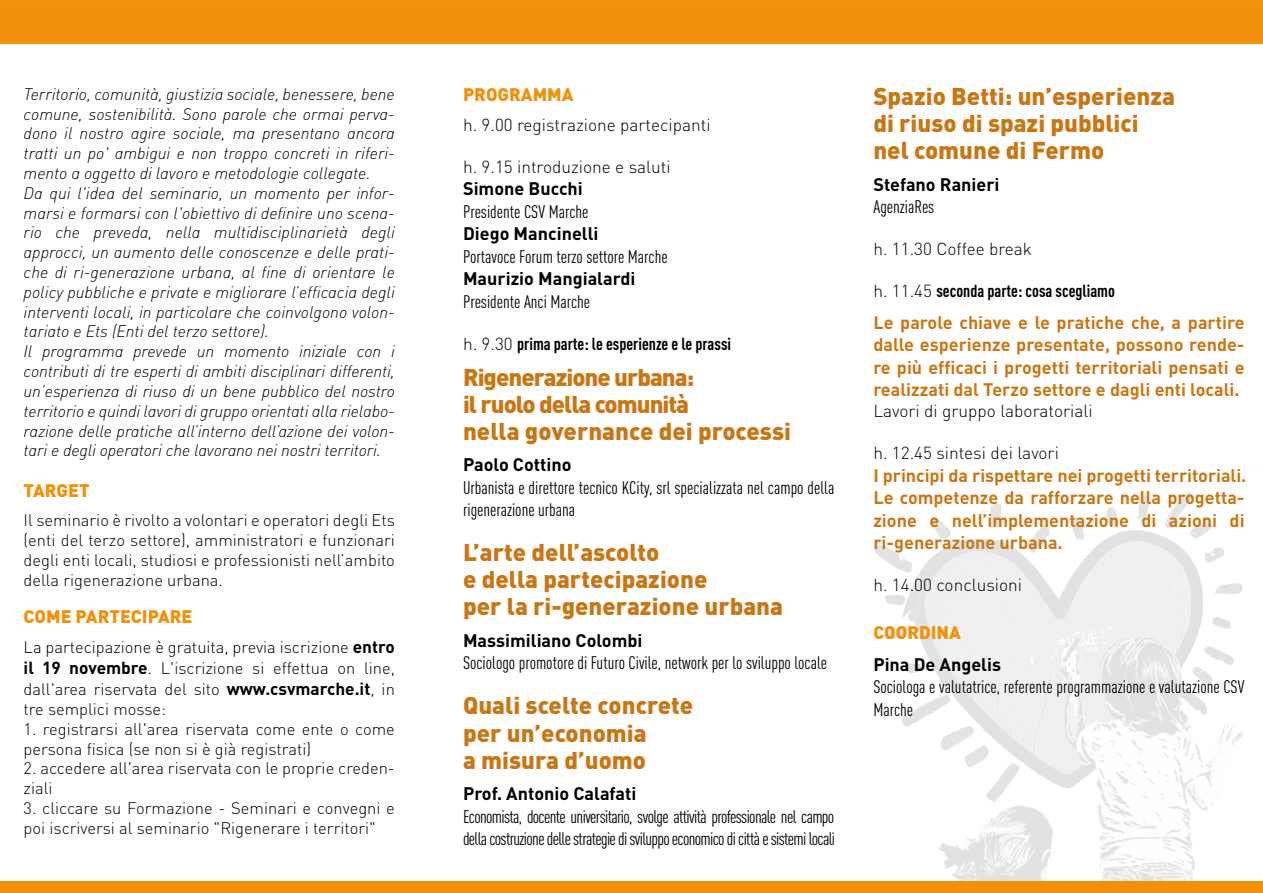
<style>
.page{position:relative;width:1263px;height:893px;background:#fff}
.page>*{position:absolute;margin:0;border:0;box-sizing:border-box;transform-origin:0 0}
.t1{font:900 24px/27px "DIN";color:#c97715}
.t2{font:900 24px/27px "DIN";letter-spacing:-.04em;color:#c97715}
.t3{font:700 18px/22.5px "DIN";color:#c97715;text-align:justify}
.t4{font:18px/22.5px "DIN Cond";color:#000}
.t5{font:18px/22.5px "DIN Cond";letter-spacing:-.035em;color:#000}
.t6{font:700 18px "DIN";color:#000}
.t7{font:900 18px "DIN";color:#f1910a}
.t8{font:300 17.25px "DIN";color:#000}
.t9{font:700 17.25px "DIN Cond";color:#000}
.t10{font:16.5px/19.8px "DIN Light Italic Alt";color:#000}
.t11{font:300 16.5px/19.8px "DIN";color:#000}
.s1{font-weight:700;font-size:17.25px}
.s2{font-family:"DIN";font-weight:300}
</style>
<div class="page">
<img style="left:874px;top:492px;width:369px;height:389px">
<div style="left:0;top:3px;width:1263px;height:41px;background:#f1910a"></div>
<div style="left:0;top:881px;width:1263px;height:12px;background:#f1910a"></div>
<div style="left:0;top:0;width:1263px;height:13px;background:#f1910c"></div>
<p class="t10" style="left:24px;top:84px;width:373px">Territorio, comunità, giustizia sociale, benessere, bene comune, sostenibilità. Sono parole che ormai perva&shy;dono il nostro agire sociale, ma presentano ancora tratti un po' ambigui e non troppo concreti in riferi&shy;mento a oggetto di lavoro e metodologie collegate.<br>Da qui l'idea del seminario, un momento per infor&shy;marsi e formarsi con l'obiettivo di definire uno scena&shy;rio che preveda, nella multidisciplinarietà degli approcci, un aumento delle conoscenze e delle prati&shy;che di ri-generazione urbana, al fine di orientare le policy pubbliche e private e migliorare l’efficacia degli interventi locali, in particolare che coinvolgono volon&shy;tariato e Ets (Enti del terzo settore).<br>Il programma prevede un momento iniziale con i contributi di tre esperti di ambiti disciplinari differenti, un’esperienza di riuso di un bene pubblico del nostro territorio e quindi lavori di gruppo orientati alla rielabo&shy;razione delle pratiche all’interno dell’azione dei volon&shy;tari e degli operatori che lavorano nei nostri territori.</p>
<p class="t7" style="left:24px;top:479px;width:68px">TARGET</p>
<p class="t11" style="left:24px;top:510px;width:373px;text-align:justify">Il seminario è rivolto a volontari e operatori degli Ets (enti del terzo settore), amministratori e funzionari degli enti locali, studiosi e professionisti nell’ambito della rigenerazione urbana.</p>
<p class="t7" style="left:24px;top:605px;width:170px">COME PARTECIPARE</p>
<p class="t11" style="left:24px;top:637px;width:373px;line-height:20.5px;text-align:justify">La partecipazione è gratuita, previa iscrizione <span class="s1">entro il 19 novembre</span>. L'iscrizione si effettua on line, dall'area riservata del sito <span class="s1">www.csvmarche.it</span>, in tre semplici mosse:</p>
<p class="t11" style="left:24px;top:719px;width:373px">1. registrarsi all'area riservata come ente o come persona fisica (se non si è già registrati)</p>
<p class="t11" style="left:24px;top:758px;width:373px">2. accedere all'area riservata con le proprie creden&shy;ziali</p>
<p class="t11" style="left:24px;top:798px;width:373px">3. cliccare su Formazione - Seminari e convegni e poi iscriversi al seminario "Rigenerare i territori"</p>
<p class="t7" style="left:463px;top:82px;width:112px">PROGRAMMA</p>
<p class="t8" style="left:463px;top:114px;width:249px">h. 9.00 registrazione partecipanti</p>
<p class="t8" style="left:463px;top:156px;width:209px">h. 9.15 introduzione e saluti</p>
<p class="t6" style="left:463px;top:177px;width:121px">Simone Bucchi</p>
<p class="t4" style="left:463px;top:200px;width:127px">Presidente CSV Marche</p>
<p class="t6" style="left:463px;top:222px;width:137px">Diego Mancinelli</p>
<p class="t4" style="left:463px;top:245px;width:206px">Portavoce Forum terzo settore Marche</p>
<p class="t6" style="left:463px;top:267px;width:174px">Maurizio Mangialardi</p>
<p class="t4" style="left:463px;top:290px;width:129px">Presidente Anci Marche</p>
<p class="t9" style="left:463px;top:333px;width:270px"><span class="s2">h. 9.30</span> prima parte: le esperienze e le prassi</p>
<h1 class="t2" style="left:463px;top:362px;width:329px">Rigenerazione urbana:<br>il ruolo della comunità<br>nella governance dei processi</h1>
<p class="t6" style="left:463px;top:453px;width:110px">Paolo Cottino</p>
<p class="t4" style="left:463px;top:476px;width:373px">Urbanista e direttore tecnico KCity, srl specializzata nel campo della rigenerazione urbana</p>
<h1 class="t1" style="left:463px;top:538px;width:321px">L’arte dell’ascolto<br>e della partecipazione<br>per la ri-generazione urbana</h1>
<p class="t6" style="left:463px;top:629px;width:181px">Massimiliano Colombi</p>
<p class="t4" style="left:463px;top:652px;width:366px">Sociologo promotore di Futuro Civile, network per lo sviluppo locale</p>
<h1 class="t1" style="left:463px;top:691px;width:232px">Quali scelte concrete per un’economia<br>a misura d’uomo</h1>
<p class="t6" style="left:463px;top:782px;width:175px">Prof. Antonio Calafati</p>
<p class="t5" style="left:463px;top:805px;width:374px">Economista, docente universitario, svolge attività professionale nel campo della costruzione delle strategie di sviluppo economico di città e sistemi locali</p>
<h1 class="t1" style="left:873px;top:82px;width:303px">Spazio Betti: un’esperienza di riuso di spazi pubblici nel comune di Fermo</h1>
<p class="t6" style="left:873px;top:172px;width:128px">Stefano Ranieri</p>
<p class="t4" style="left:873px;top:195px;width:63px">AgenziaRes</p>
<p class="t8" style="left:873px;top:238px;width:160px">h. 11.30 Coffee break</p>
<p class="t9" style="left:873px;top:281px;width:243px"><span class="s2">h. 11.45</span> seconda parte: cosa scegliamo</p>
<p class="t3" style="left:873px;top:310px;width:373px">Le parole chiave e le pratiche che, a partire dalle esperienze presentate, possono rende&shy;re più efficaci i progetti territoriali pensati e realizzati dal Terzo settore e dagli enti locali.</p>
<p class="t8" style="left:873px;top:400px;width:221px">Lavori di gruppo laboratoriali</p>
<p class="t8" style="left:873px;top:442px;width:187px">h. 12.45 sintesi dei lavori</p>
<p class="t3" style="left:873px;top:463px;width:374px">I principi da rispettare nei progetti territoriali.<br>Le competenze da rafforzare nella progetta&shy;zione e nell’implementazione di azioni di ri-generazione urbana.</p>
<p class="t8" style="left:873px;top:574px;width:150px">h. 14.00 conclusioni</p>
<p class="t7" style="left:873px;top:621px;width:89px">COORDINA</p>
<p class="t6" style="left:873px;top:652px;width:129px">Pina De Angelis</p>
<p class="t4" style="left:873px;top:675px;width:373px">Sociologa e valutatrice, referente programmazione e valutazione CSV<br>Marche</p>
</div>
